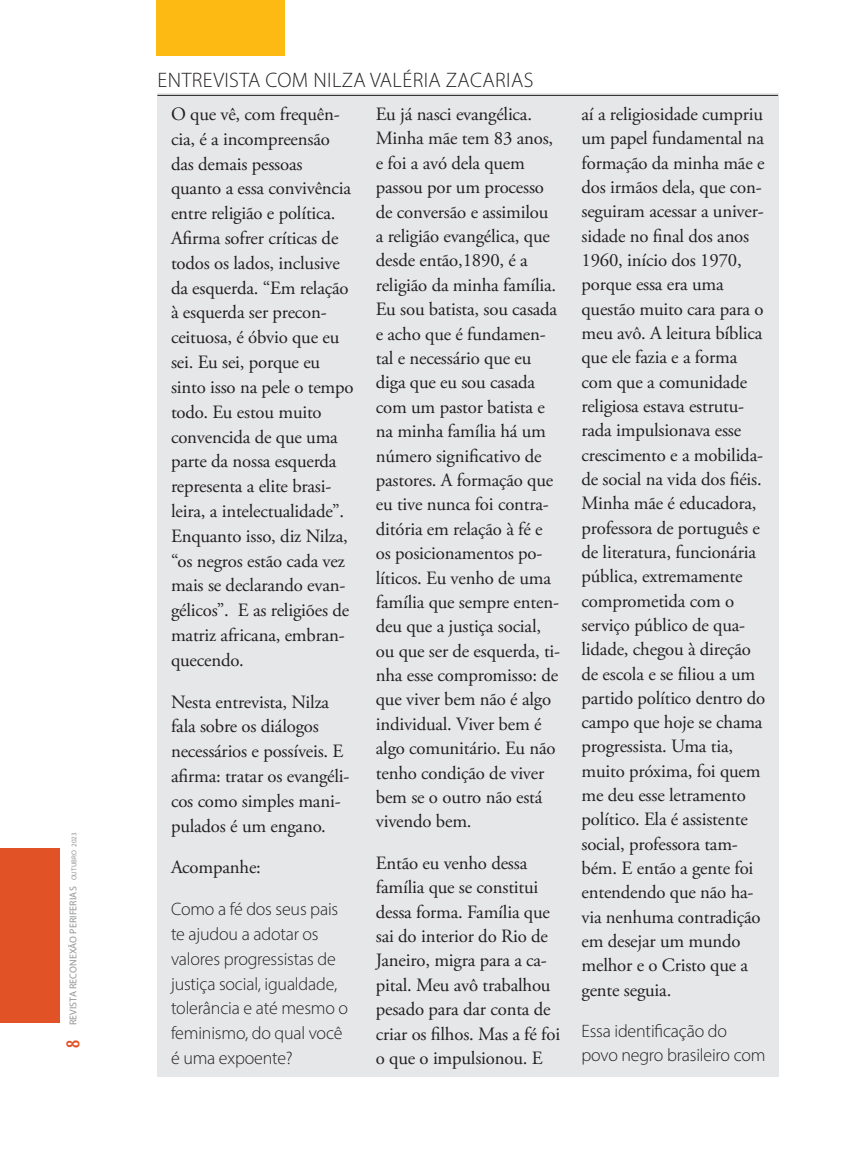
<style>
.page{position:relative;width:851px;height:1149px;background:#fff}
.page>*{position:absolute;margin:0;border:0;box-sizing:border-box;transform-origin:0 0}
.t1{font:300 21px "Myriad Pro";letter-spacing:.02em;color:#231f20}
.t2{font:18.75px/24.3px "Adobe Garamond Pro";letter-spacing:-.01em;color:#231f20}
.t3{font:300 18px/24.8px "Myriad Pro";letter-spacing:-.01em;color:#231f20}
.t4{font:9.9px "Myriad Pro";letter-spacing:.01em;color:#939598}
.s1{font-weight:600;font-stretch:condensed;font-size:19.95px;color:#e15326}
.s2{font-size:7.05px}
</style>
<div class="page">
<div style="left:156px;top:0;width:128px;height:56px;background:#fcba13"></div>
<div style="left:0;top:848px;width:59px;height:174px;background:#e15326"></div>
<div style="left:157px;top:94px;width:621px;height:982px;background:#e6e7e9"></div>
<hr style="left:157px;top:95px;width:621px;height:1px;background:#231f20">
<p class="t4" style="left:67px;top:1047px;width:216px;rotate:-90deg"><span class="s1">8</span> REVISTA RECONEXÃO PERIFERIAS <span class="s2">OUTUBRO 2023</span></p>
<p class="t1" style="left:158px;top:67px;width:377px">ENTREVISTA COM NILZA VALÉRIA ZACARIAS</p>
<p class="t2" style="left:171px;top:102px;width:184px;line-height:24.8px">O que vê, com frequên&shy;cia, é a incompreensão das demais pessoas quanto a essa convivência entre religião e política.<br>Afirma sofrer críticas de todos os lados, inclusive da esquerda. “Em relação à esquerda ser precon&shy;ceituosa, é óbvio que eu sei. Eu sei, porque eu sinto isso na pele o tempo todo. Eu estou muito convencida de que uma parte da nossa esquerda representa a elite brasi&shy;leira, a intelectualidade”.<br>Enquanto isso, diz Nilza, “os negros estão cada vez mais se declarando evan&shy;gélicos”. E as religiões de matriz africana, embran&shy;quecendo.</p>
<p class="t2" style="left:171px;top:689px;width:180px;line-height:24.8px">Nesta entrevista, Nilza fala sobre os diálogos necessários e possíveis. E afirma: tratar os evangéli&shy;cos como simples mani&shy;pulados é um engano.</p>
<p class="t2" style="left:171px;top:855px;width:91px">Acompanhe:</p>
<p class="t3" style="left:171px;top:896px;width:179px">Como a fé dos seus pais te ajudou a adotar os valores progressistas de justiça social, igualdade, tolerância e até mesmo o feminismo, do qual você é uma expoente?</p>
<p class="t2" style="left:376px;top:102px;width:186px">Eu já nasci evangélica.<br>Minha mãe tem 83 anos, e foi a avó dela quem passou por um processo de conversão e assimilou a religião evangélica, que desde então,1890, é a religião da minha família.<br>Eu sou batista, sou casada e acho que é fundamen&shy;tal e necessário que eu diga que eu sou casada com um pastor batista e na minha família há um número significativo de pastores. A formação que eu tive nunca foi contra&shy;ditória em relação à fé e os posicionamentos po&shy;líticos. Eu venho de uma família que sempre enten&shy;deu que a justiça social, ou que ser de esquerda, ti&shy;nha esse compromisso: de que viver bem não é algo individual. Viver bem é algo comunitário. Eu não tenho condição de viver bem se o outro não está vivendo bem.</p>
<p class="t2" style="left:376px;top:851px;width:186px">Então eu venho dessa família que se constitui dessa forma. Família que sai do interior do Rio de<br>Janeiro, migra para a ca&shy;pital. Meu avô trabalhou pesado para dar conta de criar os filhos. Mas a fé foi o que o impulsionou. E</p>
<p class="t2" style="left:581px;top:103px;width:185px">aí a religiosidade cumpriu um papel fundamental na formação da minha mãe e dos irmãos dela, que con&shy;seguiram acessar a univer&shy;sidade no final dos anos<br>1960, início dos 1970, porque essa era uma questão muito cara para o meu avô. A leitura bíblica que ele fazia e a forma com que a comunidade religiosa estava estrutu&shy;rada impulsionava esse crescimento e a mobilida&shy;de social na vida dos fiéis.<br>Minha mãe é educadora, professora de português e de literatura, funcionária pública, extremamente comprometida com o serviço público de qua&shy;lidade, chegou à direção de escola e se filiou a um partido político dentro do campo que hoje se chama progressista. Uma tia, muito próxima, foi quem me deu esse letramento político. Ela é assistente social, professora tam&shy;bém. E então a gente foi entendendo que não ha&shy;via nenhuma contradição em desejar um mundo melhor e o Cristo que a gente seguia.</p>
<p class="t3" style="left:581px;top:1018px;width:186px;line-height:24.3px">Essa identificação do povo negro brasileiro com</p>
</div>
